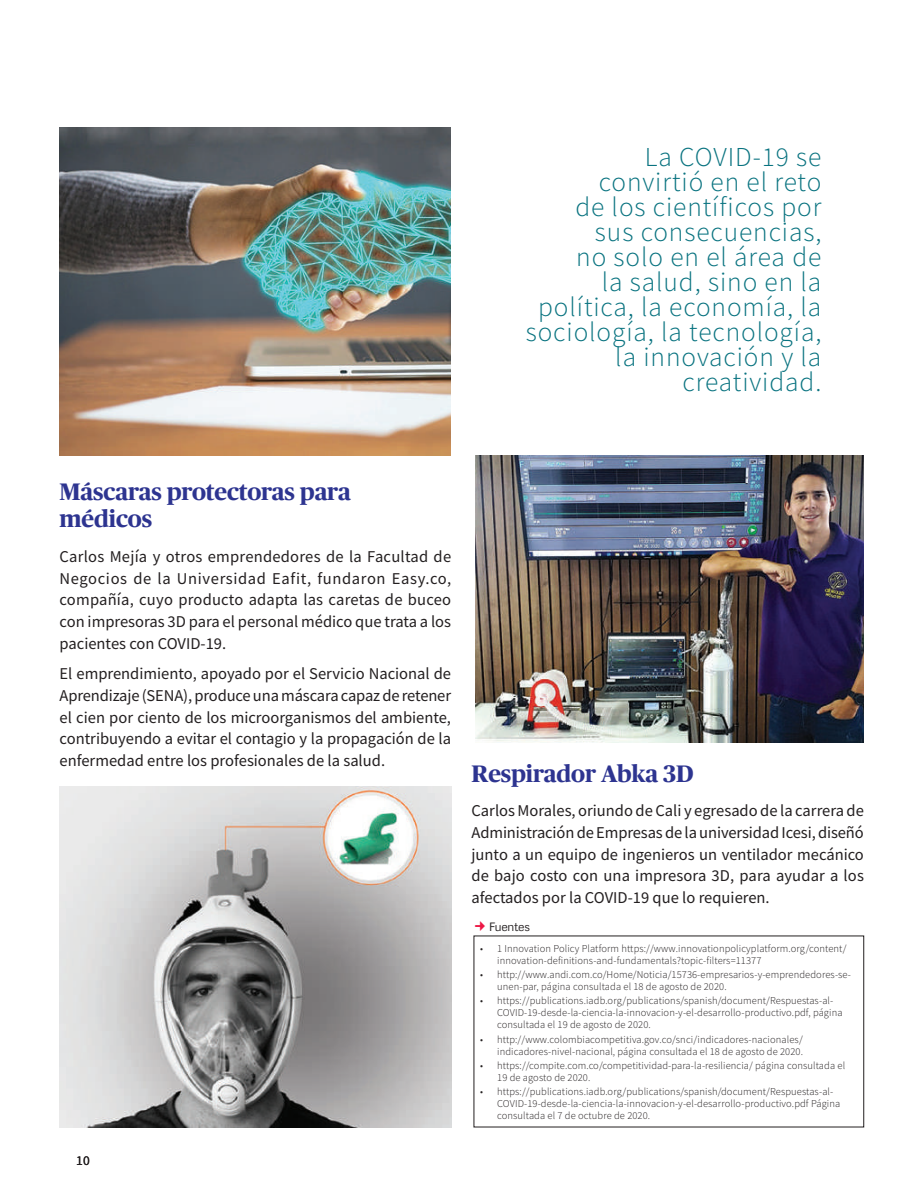
<style>
.page{position:relative;width:915px;height:1191px;background:#fff}
.page>*{position:absolute;margin:0;border:0;box-sizing:border-box;transform-origin:0 0}
.t1{font:300 27.3px/24.9px "Source Sans Pro";letter-spacing:.035em;color:#097380;text-align:right}
.t2{font:700 24px/27px "Publico Headline";letter-spacing:-.005em;color:#2d3490}
.t3{font:16.5px/21.8px "Source Sans Pro";color:#231f20;text-align:justify}
.t4{font:13.5px "Source Sans Pro";color:#231f20}
.t5{font:12px "Metrophobic";letter-spacing:-.02em;color:#231f20}
.t6{font:300 10.5px/12px "Source Sans Pro";letter-spacing:.01em;color:#231f20}
</style>
<div class="page">
<img style="left:475px;top:455px;width:388px;height:287px">
<img style="left:60px;top:128px;width:390px;height:327px">
<img style="left:60px;top:787px;width:391px;height:340px">
<h1 class="t1" style="left:525px;top:145px;width:297px">La COVID-19 se<br>convirtió en el reto<br>de los científicos por<br>sus consecuencias,<br>no solo en el área de<br>la salud, sino en la política, la economía, la sociología, la tecnología, la innovación y la creatividad.</h1>
<h2 class="t2" style="left:60px;top:477px;width:293px">Máscaras protectoras para médicos</h2>
<p class="t3" style="left:60px;top:545px;width:393px">Carlos Mejía y otros emprendedores de la Facultad de Negocios de la Universidad Eafit, fundaron Easy.co, compañía, cuyo producto adapta las caretas de buceo con impresoras 3D para el personal médico que trata a los pacientes con COVID-19.</p>
<p class="t3" style="left:60px;top:662px;width:393px">El emprendimiento, apoyado por el Servicio Nacional de Aprendizaje (SENA), produce una máscara capaz de retener el cien por ciento de los microorganismos del ambiente, contribuyendo a evitar el contagio y la propagación de la enfermedad entre los profesionales de la salud.</p>
<p class="t4" style="left:76px;top:1152px;width:15px">10</p>
<h2 class="t2" style="left:471px;top:758px;width:223px">Respirador Abka 3D</h2>
<p class="t3" style="left:471px;top:799px;width:394px">Carlos Morales, oriundo de Cali y egresado de la carrera de Administración de Empresas de la universidad Icesi, diseñó junto a un equipo de ingenieros un ventilador mecánico de bajo costo con una impresora 3D, para ayudar a los afectados por la COVID-19 que lo requieren.</p>
<p class="t5" style="left:489px;top:919px;width:42px">Fuentes</p>
<p class="t6" style="left:497px;top:942px;width:351px;text-indent:-17px">• 1 Innovation Policy Platform https://www.innovationpolicyplatform.org/content/ innovation-definitions-and-fundamentals?topic-filters=11377</p>
<p class="t6" style="left:497px;top:968px;width:355px;text-indent:-17px">• http://www.andi.com.co/Home/Noticia/15736-empresarios-y-emprendedores-se&shy;unen-par, página consultada el 18 de agosto de 2020.</p>
<p class="t6" style="left:497px;top:995px;width:347px;text-indent:-17px">• https://publications.iadb.org/publications/spanish/document/Respuestas-al-<br>COVID-19-desde-la-ciencia-la-innovacion-y-el-desarrollo-productivo.pdf, página consultada el 19 de agosto de 2020.</p>
<p class="t6" style="left:480px;top:1033px;width:324px;text-align:right">• http://www.colombiacompetitiva.gov.co/snci/indicadores-nacionales/ indicadores-nivel-nacional, página consultada el 18 de agosto de 2020.</p>
<p class="t6" style="left:497px;top:1059px;width:349px;text-indent:-17px">• https://compite.com.co/competitividad-para-la-resiliencia/ página consultada el<br>19 de agosto de 2020.</p>
<p class="t6" style="left:497px;top:1085px;width:344px;text-indent:-17px">• https://publications.iadb.org/publications/spanish/document/Respuestas-al-<br>COVID-19-desde-la-ciencia-la-innovacion-y-el-desarrollo-productivo.pdf Página consultada el 7 de octubre de 2020.</p>
</div>
